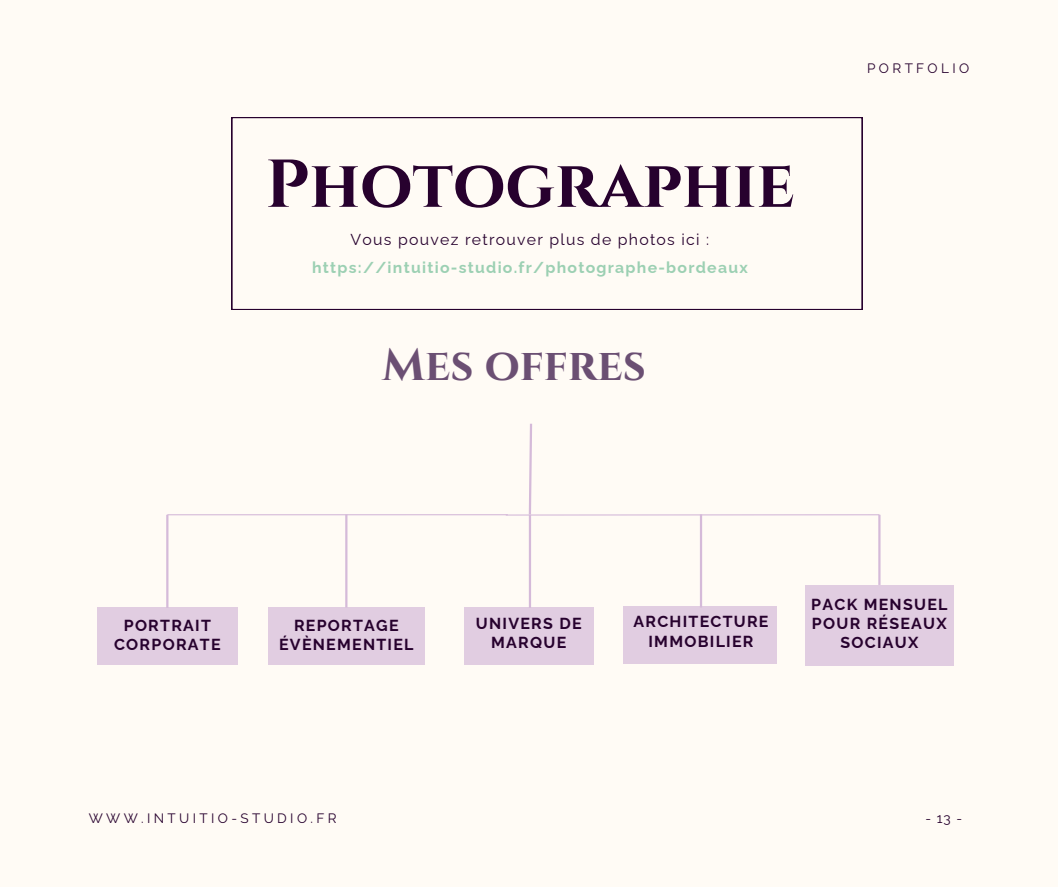
<style>
.page{position:relative;width:1058px;height:887px;background:#fff}
.page>*{position:absolute;margin:0;border:0;box-sizing:border-box;transform-origin:0 0}
.t1{font:700 67.5px "Cinzel";color:#27012e}
.t2{font:700 45px "Cinzel";color:#6b4f73}
.t3{font:700 15.9px/19.2px "Raleway";letter-spacing:.08em;color:#27012e;text-align:center}
.t4{font:700 15.75px/28.2px "Raleway";letter-spacing:.08em;color:#9cd0b3;text-align:center}
.t5{font:13.5px "Raleway";letter-spacing:.25em;color:#27012e}
.s1{font-weight:400;color:#27012e}
</style>
<div class="page">
<div style="left:0;top:0;width:1058px;height:886px;background:#fffbf5"></div>
<svg style="left:527px;top:423px;width:6px;height:93px"></svg>
<hr style="left:167px;top:514px;width:341px;height:1px;background:#d5bad9">
<div style="left:97px;top:607px;width:140px;height:58px;background:#e1cde1"></div>
<hr style="left:506px;top:514px;width:373px;height:1px;background:#d5bad9">
<hr style="left:166px;top:514px;width:2px;height:94px;background:#d5bad9">
<hr style="left:529px;top:514px;width:2px;height:94px;background:#d5bad9">
<hr style="left:878px;top:514px;width:2px;height:71px;background:#d5bad9">
<div style="left:464px;top:607px;width:130px;height:58px;background:#e1cde1"></div>
<div style="left:805px;top:585px;width:148px;height:80px;background:#e1cde1"></div>
<div style="left:268px;top:607px;width:156px;height:58px;background:#e1cde1"></div>
<div style="left:623px;top:606px;width:153px;height:57px;background:#e1cde1"></div>
<hr style="left:345px;top:514px;width:2px;height:93px;background:#d5bad9">
<hr style="left:700px;top:514px;width:2px;height:93px;background:#d5bad9">
<svg style="left:231px;top:117px;width:631px;height:192px"></svg>
<h3 class="t1" style="left:265px;top:141px;width:531px">Photographie</h3>
<p class="t4" style="left:312px;top:226px;width:437px"><span class="s1">Vous pouvez retrouver plus de photos ici : </span>https://intuitio-studio.fr/photographe-bordeaux</p>
<h4 class="t2" style="left:382px;top:336px;width:265px">Mes offres</h4>
<h5 class="t5" style="left:867px;top:60px;width:104px">PORTFOLIO</h5>
<h3 class="t3" style="left:279px;top:615px;width:136px">REPORTAGE<br>ÉVÈNEMENTIEL</h3>
<p class="t3" style="left:633px;top:612px;width:137px">ARCHITECTURE<br>IMMOBILIER</p>
<h2 class="t3" style="left:114px;top:615px;width:108px">PORTRAIT<br>CORPORATE</h2>
<h3 class="t3" style="left:476px;top:613px;width:107px">UNIVERS DE<br>MARQUE</h3>
<p class="t3" style="left:811px;top:594px;width:138px">PACK MENSUEL<br>POUR RÉSEAUX<br>SOCIAUX</p>
<h5 class="t5" style="left:89px;top:810px;width:249px">WWW.INTUITIO-STUDIO.FR</h5>
<h1 class="t5" style="left:925px;top:810px;width:38px">-13-</h1>
</div>
